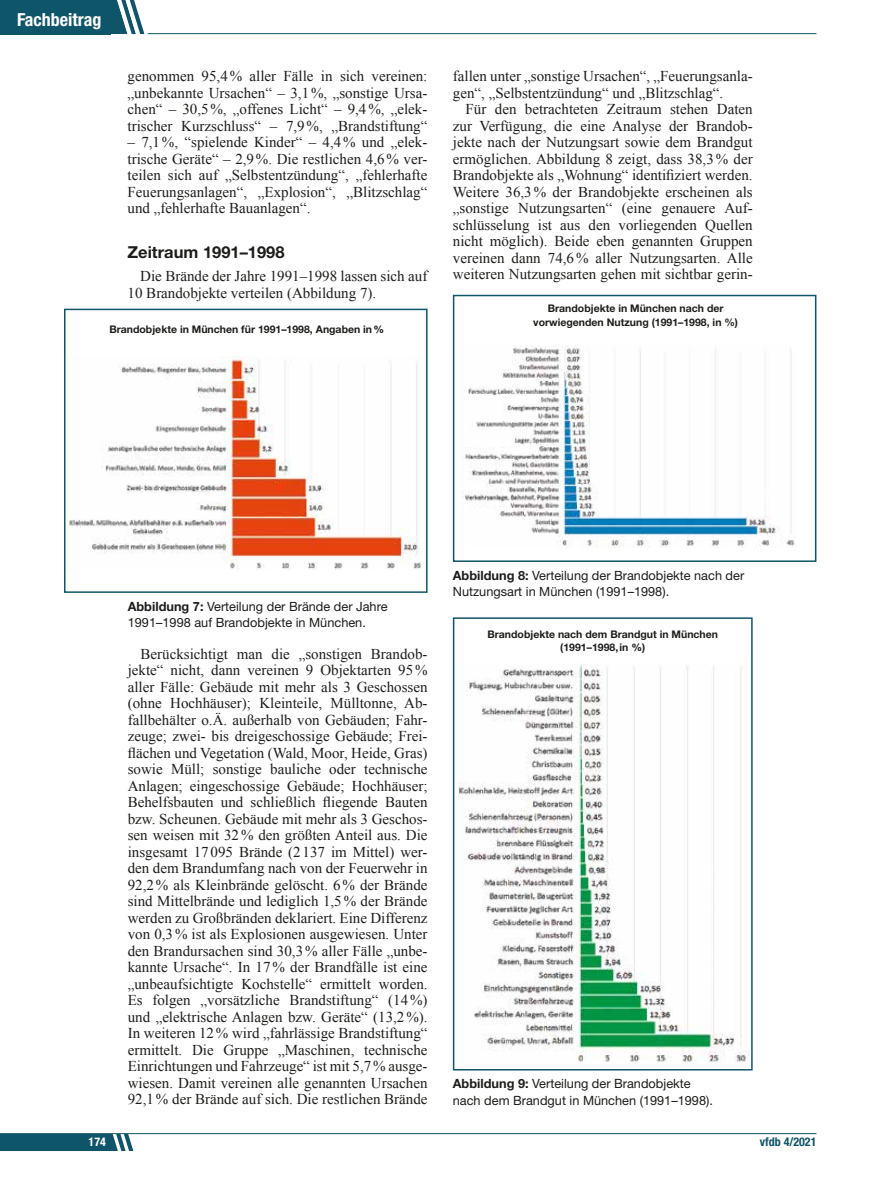
<style>
.page{position:relative;width:893px;height:1191px;background:#fff}
.page>*{position:absolute;margin:0;border:0;box-sizing:border-box;transform-origin:0 0}
.t1{font:700 condensed 18px "Helvetica Neue LT Std";color:#fff}
.t2{font:700 16.5px "Helvetica Neue LT Std";color:#1d1d1b}
.t3{font:15px/16.5px "Times New Roman";color:#1d1d1b;text-align:justify}
.t4{font:12.75px/16.5px "Helvetica Neue LT Std";color:#1d1d1b}
.t5{font:700 condensed 12px "Helvetica Neue LT Std";color:#0f5569}
.t6{font:700 condensed 12px "Helvetica Neue LT Std";color:#fff}
.t7{font:700 10.5px/13.5px "Helvetica Neue LT Std";color:#1d1d1b;text-align:center}
.s1{font-weight:800}
.s2{font-weight:700}
</style>
<div class="page">
<img style="left:69px;top:357px;width:352px;height:212px">
<img style="left:462px;top:345px;width:333px;height:202px">
<img style="left:458px;top:663px;width:289px;height:400px">
<hr style="left:0;top:1133px;width:816px;height:1px;background:#0f5569">
<svg style="left:0;top:1134px;width:133px;height:17px;background:#1f6073"></svg>
<hr style="left:148px;top:33px;width:668px;height:1px;background:#0f5569">
<div style="left:64px;top:309px;width:364px;height:284px;border:2px solid #0f5569"></div>
<div style="left:453px;top:295px;width:363px;height:267px;border:2px solid #0f5569"></div>
<div style="left:453px;top:617px;width:300px;height:453px;border:2px solid #0f5569"></div>
<svg style="left:0;top:0;width:144px;height:34px;background:#256477"></svg>
<p class="t1" style="left:17px;top:8px;width:86px">Fachbeitrag</p>
<p class="t3" style="left:128px;top:68px;width:301px">genommen 95,4% aller Fälle in sich vereinen: „unbekannte Ursachen“ – 3,1%, „sonstige Ursa&shy;chen“ – 30,5%, „offenes Licht“ – 9,4%, „elek&shy;trischer Kurzschluss“ – 7,9%, „Brandstiftung“</p>
<p class="t3" style="left:128px;top:134px;width:301px">– 7,1%, “spielende Kinder“ – 4,4% und „elek&shy;trische Geräte“ – 2,9%. Die restlichen 4,6% ver&shy;teilen sich auf „Selbstentzündung“, „fehlerhafte Feuerungsanlagen“, „Explosion“, „Blitzschlag“ und „fehlerhafte Bauanlagen“.</p>
<p class="t2" style="left:128px;top:242px;width:159px">Zeitraum 1991–1998</p>
<p class="t3" style="left:128px;top:267px;width:301px;text-indent:13px">Die Brände der Jahre 1991–1998 lassen sich auf<br>10 Brandobjekte verteilen (Abbildung 7).</p>
<p class="t7" style="left:109px;top:322px;width:276px">Brandobjekte in München für 1991–1998, Angaben in<span class="s1">%</span></p>
<p class="t3" style="left:453px;top:68px;width:301px">fallen unter „sonstige Ursachen“, „Feuerungsanla&shy;gen“, „Selbstentzündung“ und „Blitzschlag“.</p>
<p class="t3" style="left:453px;top:101px;width:301px;text-indent:13px">Für den betrachteten Zeitraum stehen Daten zur Verfügung, die eine Analyse der Brandob&shy;jekte nach der Nutzungsart sowie dem Brandgut ermöglichen. Abbildung 8 zeigt, dass 38,3% der Brandobjekte als „Wohnung“ identifiziert werden.<br>Weitere 36,3% der Brandobjekte erscheinen als „sonstige Nutzungsarten“ (eine genauere Auf&shy;schlüsselung ist aus den vorliegenden Quellen nicht möglich). Beide eben genannten Gruppen vereinen dann 74,6% aller Nutzungsarten. Alle weiteren Nutzungsarten gehen mit sichtbar gerin-</p>
<p class="t7" style="left:533px;top:301px;width:206px">Brandobjekte in München nach der vorwiegenden Nutzung (1991–1998, in %)</p>
<p class="t4" style="left:128px;top:597px;width:261px"><span class="s2">Abbildung 7:</span> Verteilung der Brände der Jahre<br>1991–1998 auf Brandobjekte in München.</p>
<p class="t3" style="left:128px;top:645px;width:301px;text-indent:13px">Berücksichtigt man die „sonstigen Brandob&shy;jekte“ nicht, dann vereinen 9 Objektarten 95% aller Fälle: Gebäude mit mehr als 3 Geschossen (ohne Hochhäuser); Kleinteile, Mülltonne, Ab&shy;fallbehälter o.Ä. außerhalb von Gebäuden; Fahr&shy;zeuge; zwei- bis dreigeschossige Gebäude; Frei&shy;flächen und Vegetation (Wald, Moor, Heide, Gras) sowie Müll; sonstige bauliche oder technische Anlagen; eingeschossige Gebäude; Hochhäuser; Behelfsbauten und schließlich fliegende Bauten bzw. Scheunen. Gebäude mit mehr als 3 Geschos&shy;sen weisen mit 32% den größten Anteil aus. Die insgesamt 17095 Brände (2137 im Mittel) wer&shy;den dem Brandumfang nach von der Feuerwehr in 92,2% als Kleinbrände gelöscht. 6% der Brände sind Mittelbrände und lediglich 1,5% der Brände werden zu Großbränden deklariert. Eine Differenz von 0,3% ist als Explosionen ausgewiesen. Unter den Brandursachen sind 30,3% aller Fälle „unbe&shy;kannte Ursache“. In 17% der Brandfälle ist eine „unbeaufsichtigte Kochstelle“ ermittelt worden.<br>Es folgen „vorsätzliche Brandstiftung“ (14%) und „elektrische Anlagen bzw. Geräte“ (13,2%).<br>In weiteren 12% wird „fahrlässige Brandstiftung“ ermittelt. Die Gruppe „Maschinen, technische Einrichtungen und Fahrzeuge“ ist mit 5,7% ausge&shy;wiesen. Damit vereinen alle genannten Ursachen 92,1% der Brände auf sich. Die restlichen Brände</p>
<p class="t4" style="left:453px;top:566px;width:293px"><span class="s2">Abbildung 8:</span> Verteilung der Brandobjekte nach der<br>Nutzungsart in München (1991–1998).</p>
<p class="t7" style="left:487px;top:627px;width:232px">Brandobjekte nach dem Brandgut in München (1991–1998,in <span class="s1">%</span>)</p>
<p class="t4" style="left:453px;top:1075px;width:262px"><span class="s2">Abbildung 9:</span> Verteilung der Brandobjekte nach dem Brandgut in München (1991–1998).</p>
<p class="t6" style="left:89px;top:1134px;width:19px">174</p>
<p class="t5" style="left:760px;top:1134px;width:58px">vfdb 4/2021</p>
</div>
